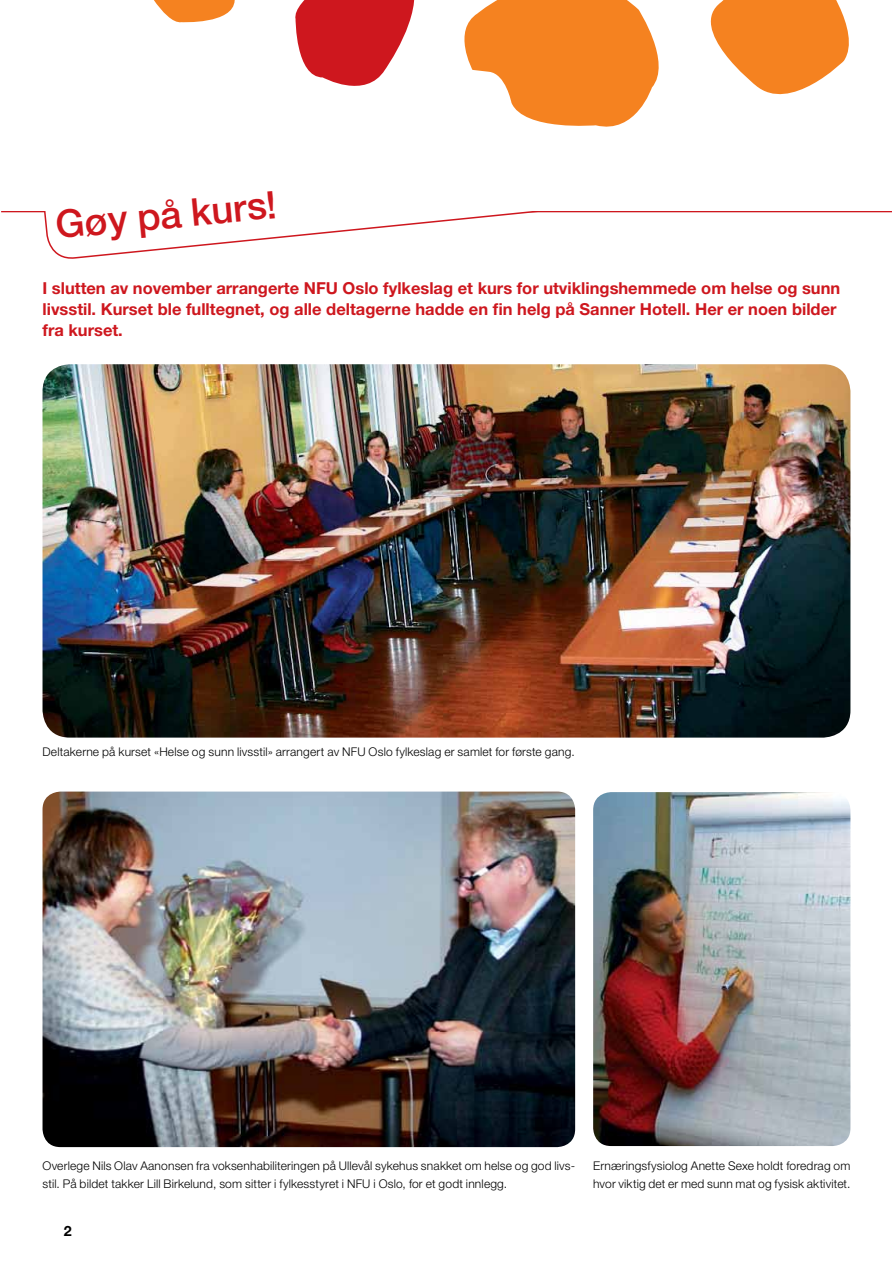
<style>
.page{position:relative;width:893px;height:1263px;background:#fff}
.page>*{position:absolute;margin:0;border:0;box-sizing:border-box;transform-origin:0 0}
.t1{font:500 38.25px "Helvetica Neue LT Std";color:#ce171e}
.t2{font:700 16.5px/21px "Helvetica Neue LT Std";color:#ce171e}
.t3{font:700 14.25px "Helvetica Neue LT Std";color:#000}
.t4{font:300 12px/18px "Helvetica Neue LT Std";letter-spacing:.015em;color:#000}
</style>
<div class="page">
<hr style="left:1px;top:211px;width:891px;height:1px;background:#ce171e">
<svg style="left:40px;top:211px;width:836px;height:48px"></svg>
<svg style="left:464px;top:0;width:195px;height:127px"></svg>
<svg style="left:295px;top:0;width:120px;height:86px"></svg>
<svg style="left:710px;top:0;width:139px;height:95px"></svg>
<svg style="left:154px;top:0;width:81px;height:23px"></svg>
<img style="left:43px;top:364px;width:807px;height:374px">
<img style="left:43px;top:791px;width:532px;height:356px">
<img style="left:593px;top:792px;width:257px;height:354px">
<h1 class="t1" style="left:54px;top:201px;width:223px;rotate:-5deg">Gøy på kurs!</h1>
<h2 class="t2" style="left:43px;top:277px;width:799px">I slutten av november arrangerte NFU Oslo fylkeslag et kurs for utviklingshemmede om helse og sunn livsstil. Kurset ble fulltegnet, og alle deltagerne hadde en fin helg på Sanner Hotell. Her er noen bilder fra kurset.</h2>
<p class="t4" style="left:43px;top:742px;width:534px">Deltakerne på kurset «Helse og sunn livsstil» arrangert av NFU Oslo fylkeslag er samlet for første gang.</p>
<p class="t4" style="left:43px;top:1156px;width:534px">Overlege Nils Olav Aanonsen fra voksenhabiliteringen på Ullevål sykehus snakket om helse og god livs&shy;stil. På bildet takker Lill Birkelund, som sitter i fylkesstyret i NFU i Oslo, for et godt innlegg.</p>
<p class="t4" style="left:593px;top:1156px;width:259px">Ernæringsfysiolog Anette Sexe holdt foredrag om hvor viktig det er med sunn mat og fysisk aktivitet.</p>
<p class="t3" style="left:64px;top:1222px;width:9px">2</p>
</div>
